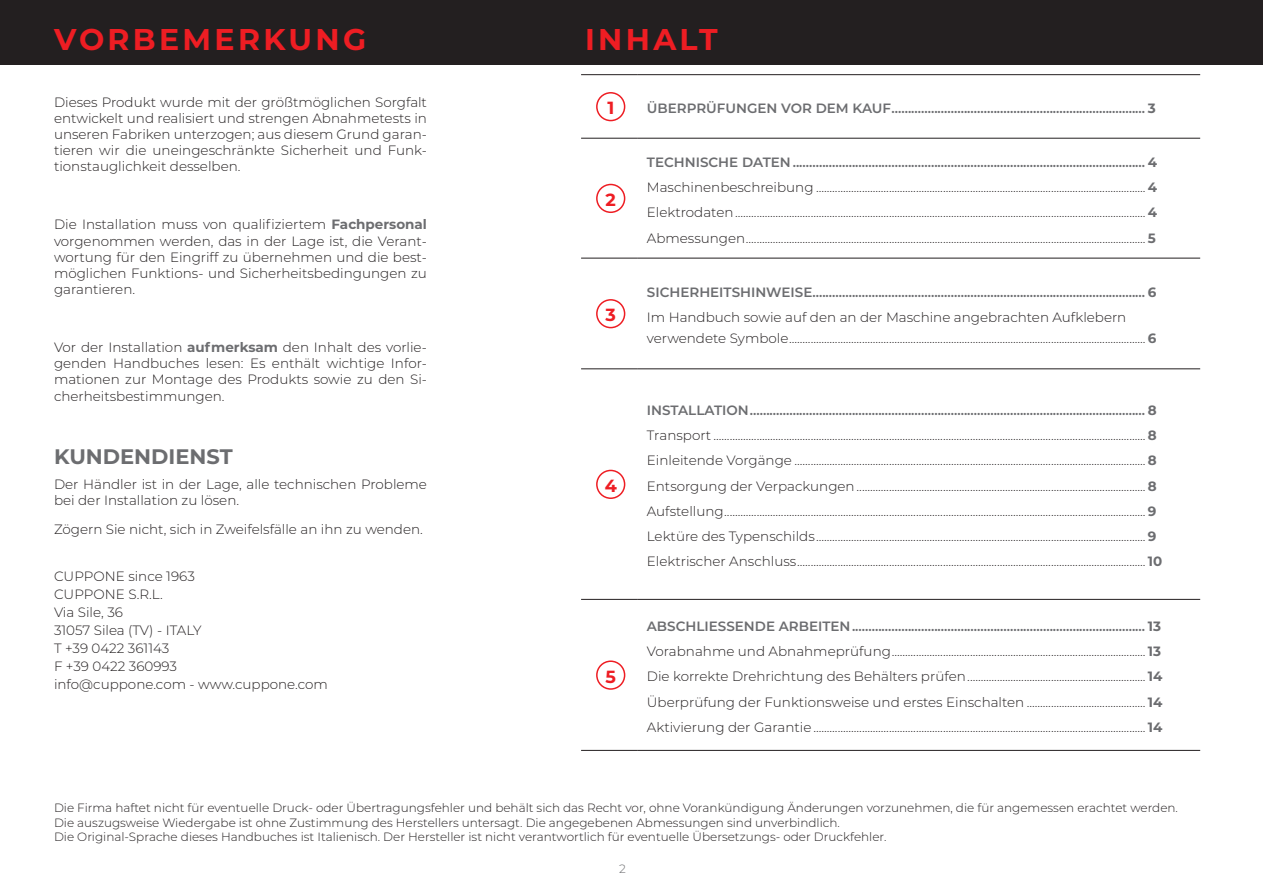
<style>
.page{position:relative;width:1263px;height:893px;background:#fff}
.page>*{position:absolute;margin:0;border:0;box-sizing:border-box;transform-origin:0 0}
.Titoli_rossi_DE{font:700 30px "Montserrat";letter-spacing:.11em;color:#ee1d23}
.Sottotitolo_DE{font:700 21px "Montserrat";color:#6c6d70}
.Titoli_rossi_DE-2{font:700 17.55px "Montserrat";color:#ee1d23}
.Indice_sottotitolo{font:300 13.5px/21px "Montserrat";color:#231f20}
.Testo_corrente_9_pt{font:300 13.5px/16.2px "Montserrat";color:#231f20;text-align:justify}
.Indice_titolo{font:600 13.5px "Montserrat";color:#6c6d70}
.Testo_corrente_9_pt-2{font:300 12px "Montserrat";color:#231f20}
.t1{font:300 12px "Montserrat";color:#6c6d70}
.s1{font-weight:700;color:#6c6d70}
.s2{font-weight:700}
</style>
<div class="page">
<div style="left:0;top:0;width:1263px;height:65px;background:#231f20"></div>
<hr style="left:581px;top:74px;width:57px;height:1px;background:#231f20">
<hr style="left:638px;top:74px;width:562px;height:1px;background:#231f20">
<hr style="left:581px;top:138px;width:57px;height:1px;background:#231f20">
<hr style="left:638px;top:138px;width:562px;height:1px;background:#231f20">
<hr style="left:581px;top:258px;width:57px;height:1px;background:#231f20">
<hr style="left:638px;top:258px;width:562px;height:1px;background:#231f20">
<hr style="left:581px;top:369px;width:57px;height:1px;background:#231f20">
<hr style="left:638px;top:369px;width:562px;height:1px;background:#231f20">
<hr style="left:581px;top:599px;width:57px;height:1px;background:#231f20">
<hr style="left:638px;top:599px;width:562px;height:1px;background:#231f20">
<hr style="left:581px;top:750px;width:57px;height:1px;background:#231f20">
<hr style="left:638px;top:750px;width:562px;height:1px;background:#231f20">
<div style="left:596px;top:92px;width:29px;height:29px;border:2px solid #ee1d23;border-radius:50%"></div>
<div style="left:596px;top:184px;width:29px;height:29px;border:2px solid #ee1d23;border-radius:50%"></div>
<div style="left:596px;top:299px;width:29px;height:29px;border:2px solid #ee1d23;border-radius:50%"></div>
<div style="left:596px;top:470px;width:29px;height:29px;border:2px solid #ee1d23;border-radius:50%"></div>
<div style="left:596px;top:660px;width:29px;height:30px;border:2px solid #ee1d23;border-radius:50%"></div>
<p class="Titoli_rossi_DE" style="left:54px;top:18px;width:314px">VORBEMERKUNG</p>
<p class="Titoli_rossi_DE" style="left:585px;top:18px;width:134px">INHALT</p>
<p class="Testo_corrente_9_pt" style="left:54px;top:93px;width:374px">Dieses Produkt wurde mit der größtmöglichen Sorgfalt entwickelt und realisiert und strengen Abnahmetests in unseren Fabriken unterzogen; aus diesem Grund garan&shy;tieren wir die uneingeschränkte Sicherheit und Funk&shy;tionstauglichkeit desselben.</p>
<p class="Testo_corrente_9_pt" style="left:54px;top:216px;width:374px">Die Installation muss von qualifiziertem <span class="s1">Fachpersonal </span>vorgenommen werden, das in der Lage ist, die Verant&shy;wortung für den Eingriff zu übernehmen und die best&shy;möglichen Funktions- und Sicherheitsbedingungen zu garantieren.</p>
<p class="Testo_corrente_9_pt" style="left:54px;top:339px;width:374px">Vor der Installation <span class="s1">aufmerksam</span> den Inhalt des vorlie&shy;genden Handbuches lesen: Es enthält wichtige Infor&shy;mationen zur Montage des Produkts sowie zu den Si&shy;cherheitsbestimmungen.</p>
<p class="Sottotitolo_DE" style="left:54px;top:442px;width:180px">KUNDENDIENST</p>
<p class="Testo_corrente_9_pt" style="left:54px;top:475px;width:374px">Der Händler ist in der Lage, alle technischen Probleme bei der Installation zu lösen.</p>
<p class="Testo_corrente_9_pt" style="left:54px;top:521px;width:370px">Zögern Sie nicht, sich in Zweifelsfälle an ihn zu wenden.</p>
<p class="Testo_corrente_9_pt" style="left:54px;top:567px;width:142px">CUPPONE since 1963</p>
<p class="Testo_corrente_9_pt" style="left:54px;top:585px;width:110px">CUPPONE S.R.L.</p>
<p class="Testo_corrente_9_pt" style="left:54px;top:603px;width:71px">Via Sile, 36</p>
<p class="Testo_corrente_9_pt" style="left:54px;top:621px;width:149px">31057 Silea (TV) - ITALY</p>
<p class="Testo_corrente_9_pt" style="left:54px;top:639px;width:117px">T +39 0422 361143</p>
<p class="Testo_corrente_9_pt" style="left:54px;top:657px;width:125px">F +39 0422 360993</p>
<p class="Testo_corrente_9_pt" style="left:54px;top:675px;width:275px">info@cuppone.com - www.cuppone.com</p>
<p class="Titoli_rossi_DE-2" style="left:607px;top:95px;width:8px">1</p>
<p class="Indice_titolo" style="left:647px;top:99px;width:510px">ÜBERPRÜFUNGEN VOR DEM KAUF............................................................................. <span class="s2">3</span></p>
<p class="Titoli_rossi_DE-2" style="left:606px;top:187px;width:12px">2</p>
<p class="Titoli_rossi_DE-2" style="left:606px;top:302px;width:12px">3</p>
<p class="Titoli_rossi_DE-2" style="left:605px;top:473px;width:14px">4</p>
<p class="Titoli_rossi_DE-2" style="left:606px;top:664px;width:12px">5</p>
<p class="Indice_titolo" style="left:647px;top:152px;width:512px">TECHNISCHE DATEN ........................................................................................................... <span class="s2">4</span></p>
<p class="Indice_sottotitolo" style="left:647px;top:176px;width:512px">Maschinenbeschreibung .......................................................................................................................... <span class="s1">4</span></p>
<p class="Indice_sottotitolo" style="left:647px;top:202px;width:512px">Elektrodaten........................................................................................................................................................ <span class="s1">4</span></p>
<p class="Indice_sottotitolo" style="left:647px;top:227px;width:511px">Abmessungen.................................................................................................................................................... <span class="s1">5</span></p>
<p class="Indice_titolo" style="left:647px;top:282px;width:511px">SICHERHEITSHINWEISE..................................................................................................... <span class="s2">6</span></p>
<p class="Indice_sottotitolo" style="left:647px;top:306px;width:511px">Im Handbuch sowie auf den an der Maschine angebrachten Aufklebern verwendete Symbole.................................................................................................................................... <span class="s1">6</span></p>
<p class="Indice_titolo" style="left:647px;top:400px;width:511px">INSTALLATION........................................................................................................................ <span class="s2">8</span></p>
<p class="Indice_sottotitolo" style="left:647px;top:424px;width:511px">Transport ................................................................................................................................................................ <span class="s1">8</span></p>
<p class="Indice_sottotitolo" style="left:647px;top:450px;width:511px">Einleitende Vorgänge .................................................................................................................................. <span class="s1">8</span></p>
<p class="Indice_sottotitolo" style="left:647px;top:475px;width:511px">Entsorgung der Verpackungen........................................................................................................... <span class="s1">8</span></p>
<p class="Indice_sottotitolo" style="left:647px;top:500px;width:511px">Aufstellung............................................................................................................................................................ <span class="s1">9</span></p>
<p class="Indice_sottotitolo" style="left:647px;top:525px;width:511px">Lektüre des Typenschilds.......................................................................................................................... <span class="s1">9</span></p>
<p class="Indice_sottotitolo" style="left:647px;top:551px;width:517px">Elektrischer Anschluss................................................................................................................................. <span class="s1">10</span></p>
<p class="Indice_titolo" style="left:647px;top:616px;width:516px">ABSCHLIESSENDE ARBEITEN......................................................................................... <span class="s2">13</span></p>
<p class="Indice_sottotitolo" style="left:647px;top:640px;width:516px">Vorabnahme und Abnahmeprüfung.............................................................................................. <span class="s1">13</span></p>
<p class="Indice_sottotitolo" style="left:647px;top:666px;width:517px">Die korrekte Drehrichtung des Behälters prüfen.................................................................. <span class="s1">14</span></p>
<p class="Indice_sottotitolo" style="left:647px;top:691px;width:517px">Überprüfung der Funktionsweise und erstes Einschalten ............................................ <span class="s1">14</span></p>
<p class="Indice_sottotitolo" style="left:647px;top:716px;width:517px">Aktivierung der Garantie........................................................................................................................... <span class="s1">14</span></p>
<p class="Testo_corrente_9_pt-2" style="left:54px;top:800px;width:1125px">Die Firma haftet nicht für eventuelle Druck- oder Übertragungsfehler und behält sich das Recht vor, ohne Vorankündigung Änderungen vorzunehmen, die für angemessen erachtet werden.</p>
<p class="Testo_corrente_9_pt-2" style="left:54px;top:814px;width:787px">Die auszugsweise Wiedergabe ist ohne Zustimmung des Herstellers untersagt. Die angegebenen Abmessungen sind unverbindlich.</p>
<p class="Testo_corrente_9_pt-2" style="left:54px;top:829px;width:834px">Die Original-Sprache dieses Handbuches ist Italienisch. Der Hersteller ist nicht verantwortlich für eventuelle Übersetzungs- oder Druckfehler.</p>
<p class="t1" style="left:619px;top:860px;width:8px">2</p>
</div>
